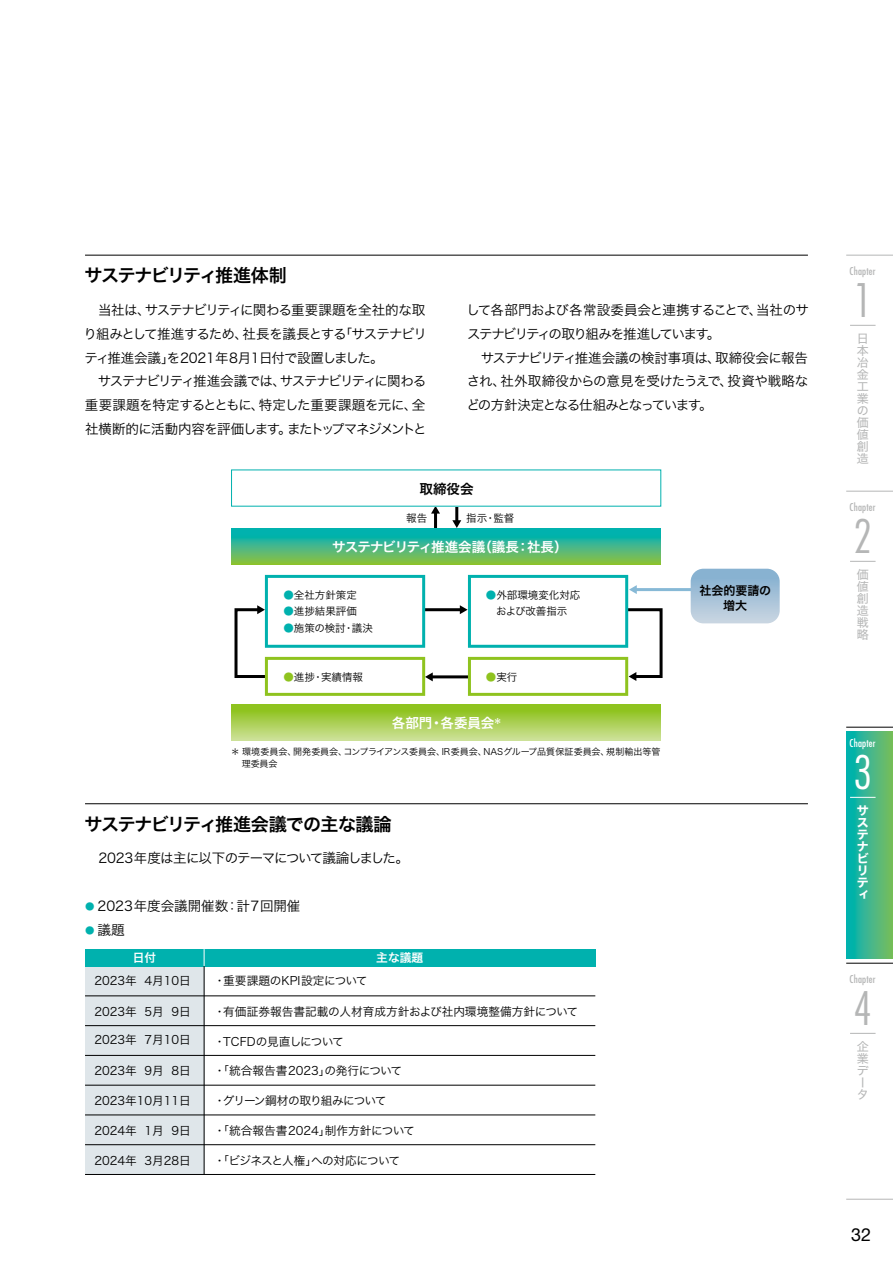
<style>
.page{position:relative;width:893px;height:1263px;background:#fff}
.page>*{position:absolute;margin:0;border:0;box-sizing:border-box;transform-origin:0 0}
.t1{font:300 condensed 45px "Futura Std";color:#b5b6b6}
.t2{font:300 condensed 45px "Futura Std";color:#fff}
.t3{font:18px "Hira Kaku Std N W6";letter-spacing:-.05em;color:#000}
.t4{font:18px "Hira Kaku Std N W6";letter-spacing:-.07em;color:#000}
.t5{font:18px "Helvetica Neue LT Std";color:#000}
.t6{font:13.5px/23.9px "Hira Kaku Std N W3";letter-spacing:-.05em;color:#000;text-align:justify}
.t7{font:13.5px/23.9px "Hira Kaku Std N W3";letter-spacing:-.08em;color:#000}
.t8{font:13.5px "Hira Kaku Std N W6";letter-spacing:-.06em;color:#fff}
.t9{font:13.5px "Hira Kaku Std N W3";color:#000}
.t10{font:13.5px "Hira Kaku Std N W6";letter-spacing:-.015em;color:#fff}
.t11{font:13.5px "Hira Kaku Std N W6";color:#000}
.t12{font:12px/12px "Hira Kaku Std N W4";color:#b5b6b6}
.t13{font:12px/15px "Hira Kaku Std N W6";color:#000;text-align:center}
.t14{font:12px/12px "Hira Kaku Std N W7";color:#fff}
.t15{font:11.7px "Hira Kaku Std N W3";color:#000}
.t16{font:11.7px "Hira Kaku Std N W3";letter-spacing:-.07em;color:#000}
.t17{font:11.7px "Hira Kaku Std N W3";letter-spacing:-.075em;color:#000}
.t18{font:11.7px "Hira Kaku Std N W3";letter-spacing:-.03em;color:#000}
.t19{font:11.7px "Hira Kaku Std N W6";color:#fff}
.t20{font:10.5px/16.5px "Hira Kaku Std N W3";color:#000}
.t21{font:condensed 10.5px "Futura Std";letter-spacing:.02em;color:#b5b6b6}
.t22{font:condensed 10.5px "Futura Std";letter-spacing:.02em;color:#fff}
.t23{font:9px/12px "Hira Kaku Std N W3";letter-spacing:-.005em;color:#000}
.s1{color:#00b1ae}
.s2{color:#8fc31f}
.s3{font-size:9.45px;color:#00b1ae}
</style>
<div class="page">
<hr style="left:455px;top:484px;width:3px;height:37px;background:#000">
<svg style="left:452px;top:520px;width:9px;height:8px"></svg>
<hr style="left:635px;top:588px;width:61px;height:3px;background:#87b9d6">
<hr style="left:434px;top:512px;width:3px;height:38px;background:#000">
<svg style="left:431px;top:506px;width:9px;height:8px"></svg>
<hr style="left:431px;top:675px;width:55px;height:3px;background:#000">
<hr style="left:406px;top:608px;width:55px;height:3px;background:#000">
<div style="left:232px;top:470px;width:429px;height:36px;background:#fff"></div>
<svg style="left:232px;top:528px;width:429px;height:36px;background:#3eb783"></svg>
<svg style="left:232px;top:704px;width:429px;height:37px;background:#aacf54"></svg>
<svg style="left:691px;top:569px;width:89px;height:54px;background:#a6c2d9"></svg>
<svg style="left:234px;top:575px;width:199px;height:121px"></svg>
<svg style="left:460px;top:575px;width:204px;height:121px"></svg>
<div style="left:85px;top:966px;width:119px;height:208px;background:#dfe6ea"></div>
<div style="left:85px;top:949px;width:510px;height:17px;background:#00b1ae"></div>
<hr style="left:85px;top:995px;width:510px;height:1px;background:#000">
<hr style="left:85px;top:1025px;width:510px;height:1px;background:#000">
<hr style="left:85px;top:1055px;width:510px;height:1px;background:#000">
<hr style="left:85px;top:1085px;width:510px;height:1px;background:#000">
<hr style="left:85px;top:1174px;width:510px;height:1px;background:#000">
<hr style="left:85px;top:1115px;width:510px;height:1px;background:#000">
<hr style="left:85px;top:1144px;width:510px;height:1px;background:#000">
<hr style="left:204px;top:966px;width:1px;height:208px;background:#000">
<svg style="left:204px;top:949px;width:1px;height:17px"></svg>
<hr style="left:85px;top:255px;width:723px;height:1px;background:#000">
<hr style="left:85px;top:803px;width:723px;height:1px;background:#000">
<svg style="left:846px;top:731px;width:47px;height:228px;background:#3cb689"></svg>
<svg style="left:850px;top:797px;width:25px;height:1px"></svg>
<hr style="left:846px;top:255px;width:47px;height:1px;background:#b5b6b6">
<svg style="left:850px;top:325px;width:25px;height:1px"></svg>
<hr style="left:846px;top:491px;width:47px;height:1px;background:#b5b6b6">
<svg style="left:850px;top:561px;width:25px;height:1px"></svg>
<hr style="left:846px;top:727px;width:47px;height:1px;background:#000">
<hr style="left:846px;top:963px;width:47px;height:1px;background:#000">
<svg style="left:850px;top:1033px;width:25px;height:1px"></svg>
<hr style="left:846px;top:1199px;width:47px;height:1px;background:#b5b6b6">
<h2 class="t4" style="left:85px;top:261px;width:204px">サステナビリティ推進体制</h2>
<p class="t6" style="left:84px;top:298px;width:345px;text-indent:14px">当社は、サステナビリティに関わる重要課題を全社的な取り組みとして推進するため、社長を議長とする「サステナビリティ推進会議」を2021年8月1日付で設置しました。</p>
<p class="t6" style="left:85px;top:369px;width:343px;text-indent:13px">サステナビリティ推進会議では、サステナビリティに関わる重要課題を特定するとともに、特定した重要課題を元に、全社横断的に活動内容を評価します。またトップマネジメントと</p>
<p class="t7" style="left:466px;top:298px;width:344px">して各部門および各常設委員会と連携することで、当社のサステナビリティの取り組みを推進しています。</p>
<p class="t6" style="left:466px;top:345px;width:344px;text-indent:14px">サステナビリティ推進会議の検討事項は、取締役会に報告され、社外取締役からの意見を受けたうえで、投資や戦略などの方針決定となる仕組みとなっています。</p>
<p class="t11" style="left:420px;top:478px;width:55px">取締役会</p>
<p class="t20" style="left:406px;top:509px;width:22px">報告</p>
<p class="t20" style="left:466px;top:509px;width:50px">指示・監督</p>
<p class="t8" style="left:332px;top:536px;width:237px">サステナビリティ推進会議（議長：社長）</p>
<p class="t20" style="left:283px;top:586px;width:75px"><span class="s1">●</span>全社方針策定</p>
<p class="t20" style="left:283px;top:603px;width:75px"><span class="s1">●</span>進捗結果評価</p>
<p class="t20" style="left:283px;top:619px;width:91px"><span class="s1">●</span>施策の検討・議決</p>
<p class="t20" style="left:486px;top:586px;width:96px"><span class="s1">●</span>外部環境変化対応　および改善指示</p>
<p class="t20" style="left:283px;top:668px;width:81px"><span class="s2">●</span>進捗・実績情報</p>
<p class="t20" style="left:486px;top:668px;width:33px"><span class="s2">●</span>実行</p>
<p class="t10" style="left:392px;top:713px;width:111px">各部門・各委員会<sup>＊</sup></p>
<p class="t23" style="left:242px;top:745px;width:420px;text-indent:-11px">＊ 環境委員会、開発委員会、コンプライアンス委員会、IR委員会、NASグループ品質保証委員会、規制輸出等管理委員会</p>
<h2 class="t3" style="left:85px;top:810px;width:308px">サステナビリティ推進会議での主な議論</h2>
<p class="t6" style="left:98px;top:846px;width:312px">2023年度は主に以下のテーマについて議論しました。</p>
<p class="t9" style="left:85px;top:896px;width:217px"><span class="s3">●</span> 2023年度会議開催数：計7回開催</p>
<p class="t6" style="left:85px;top:918px;width:41px"><span class="s3">●</span> 議題</p>
<p class="t19" style="left:133px;top:948px;width:25px">日付</p>
<p class="t19" style="left:376px;top:948px;width:48px">主な議題</p>
<p class="t15" style="left:94px;top:972px;width:98px">2023年 4月10日</p>
<p class="t15" style="left:214px;top:972px;width:155px">・重要課題のKPI設定について</p>
<p class="t15" style="left:94px;top:1003px;width:98px">2023年 5月 9日</p>
<p class="t15" style="left:214px;top:1003px;width:366px">・有価証券報告書記載の人材育成方針および社内環境整備方針について</p>
<p class="t15" style="left:94px;top:1030px;width:98px">2023年 7月10日</p>
<p class="t15" style="left:94px;top:1062px;width:98px">2023年 9月 8日</p>
<p class="t18" style="left:214px;top:1032px;width:131px">・TCFDの見直しについて</p>
<p class="t15" style="left:214px;top:1062px;width:190px">・「統合報告書2023」の発行について</p>
<p class="t17" style="left:214px;top:1092px;width:174px">・グリーン鋼材の取り組みについて</p>
<p class="t15" style="left:94px;top:1092px;width:98px">2023年10月11日</p>
<p class="t15" style="left:94px;top:1122px;width:98px">2024年 1月 9日</p>
<p class="t15" style="left:214px;top:1122px;width:202px">・「統合報告書2024」制作方針について</p>
<p class="t15" style="left:94px;top:1151px;width:98px">2024年 3月28日</p>
<p class="t16" style="left:214px;top:1151px;width:188px">・「ビジネスと人権」への対応について</p>
<p class="t13" style="left:699px;top:583px;width:73px">社会的要請の増大</p>
<p class="t21" style="left:850px;top:265px;width:28px">Chapter</p>
<h1 class="t1" style="left:853px;top:274px;width:20px">1</h1>
<p class="t12" style="left:857px;top:333px;width:13px">日本冶金工業の価値創造</p>
<p class="t21" style="left:850px;top:501px;width:28px">Chapter</p>
<h1 class="t1" style="left:853px;top:510px;width:20px">2</h1>
<p class="t12" style="left:857px;top:569px;width:13px;text-align:justify">価値創造戦略</p>
<p class="t22" style="left:850px;top:737px;width:28px">Chapter</p>
<h1 class="t2" style="left:853px;top:746px;width:20px">3</h1>
<p class="t14" style="left:857px;top:805px;width:13px">サステナビリティ</p>
<p class="t21" style="left:850px;top:973px;width:28px">Chapter</p>
<h1 class="t1" style="left:853px;top:982px;width:20px">4</h1>
<p class="t12" style="left:857px;top:1041px;width:13px">企業データ</p>
<h2 class="t5" style="left:851px;top:1224px;width:22px">32</h2>
</div>
